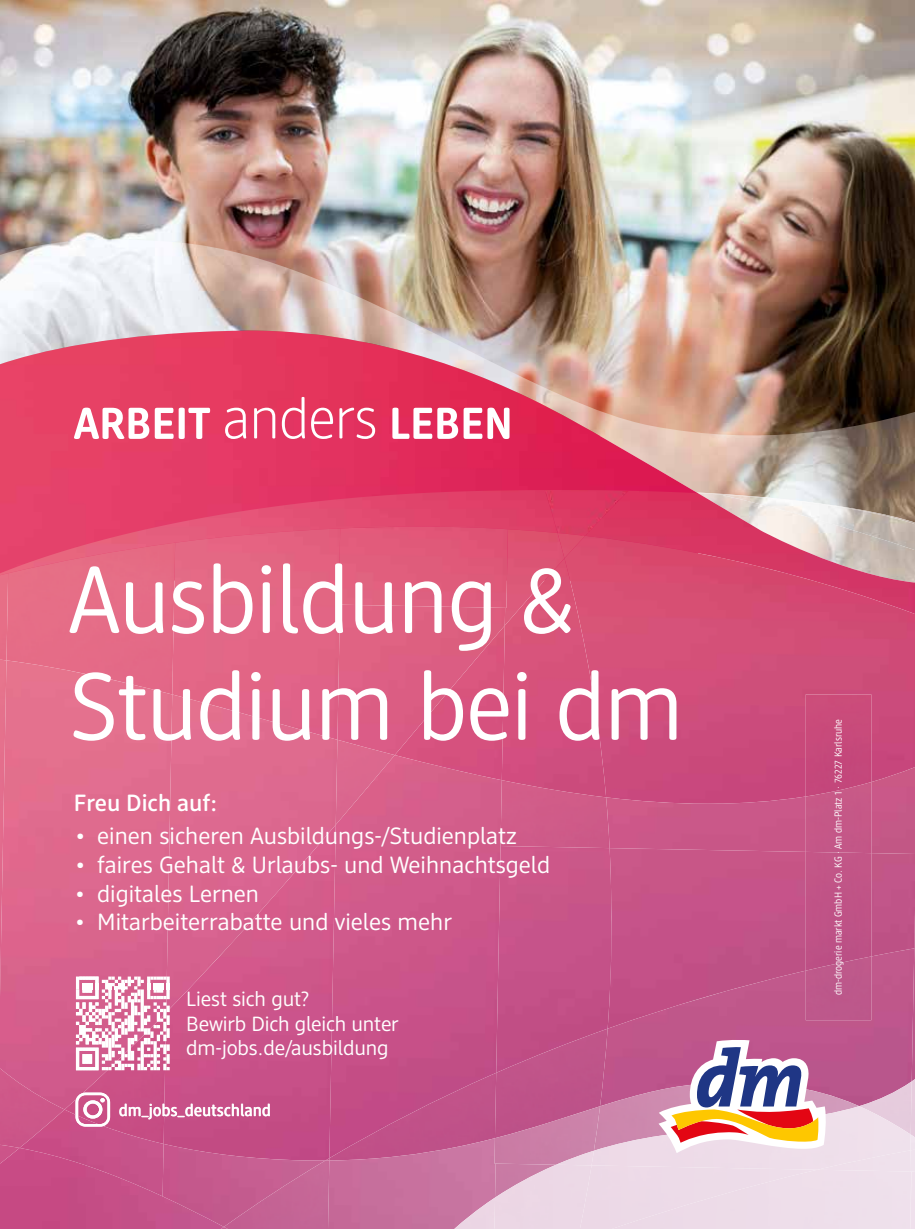
<style>
.page{position:relative;width:915px;height:1229px;background:#fff}
.page>*{position:absolute;margin:0;border:0;box-sizing:border-box;transform-origin:0 0}
.t1{font:94.65px/106.8px "DM Brand 4.4";letter-spacing:-.01em;color:#fff}
.t2{font:23.4px "DM Support 4.4";color:#fff}
.t3{font:500 23.4px "DM Support 4.4";color:#fff}
.t4{font:20.55px/24.9px "DM Support 4.4";letter-spacing:-.005em;color:#fff}
.t5{font:500 16.95px "DM Brand 4.4";color:#fff}
.t6{font:10.2px "DM Intelligence 4.4";letter-spacing:-.005em;color:#fff}
</style>
<div class="page">
<img style="left:0;top:0;width:914px;height:239px">
<svg style="left:914px;top:522px;width:1px;height:28px"></svg>
<img style="left:914px;top:550px;width:1px;height:587px">
<img style="left:914px;top:854px;width:1px;height:72px">
<img style="left:914px;top:1149px;width:1px;height:22px">
<svg style="left:914px;top:1137px;width:1px;height:12px"></svg>
<img style="left:0;top:239px;width:914px;height:251px">
<img style="left:0;top:331px;width:697px;height:159px">
<img style="left:628px;top:490px;width:286px;height:46px">
<div style="left:557px;top:490px;width:71px;height:46px;background:#dc3762"></div>
<img style="left:0;top:490px;width:557px;height:83px">
<img style="left:341px;top:608px;width:160px;height:147px">
<img style="left:335px;top:755px;width:166px;height:318px">
<img style="left:337px;top:740px;width:57px;height:85px">
<div style="left:335px;top:1073px;width:159px;height:65px;background:#c14e87"></div>
<div style="left:172px;top:528px;width:169px;height:212px;background:#e26685"></div>
<div style="left:166px;top:1012px;width:169px;height:146px;background:#c75088"></div>
<img style="left:172px;top:694px;width:165px;height:318px">
<img style="left:6px;top:543px;width:169px;height:151px">
<img style="left:0;top:660px;width:172px;height:449px">
<img style="left:0;top:573px;width:8px;height:87px">
<img style="left:0;top:660px;width:6px;height:337px">
<div style="left:611px;top:854px;width:303px;height:94px;background:#c65488"></div>
<div style="left:496px;top:845px;width:115px;height:184px;background:#c65389"></div>
<div style="left:600px;top:948px;width:311px;height:135px;background:#bf568a"></div>
<div style="left:494px;top:1029px;width:113px;height:77px;background:#bf5389"></div>
<img style="left:913px;top:910px;width:1px;height:38px">
<img style="left:911px;top:948px;width:3px;height:131px">
<img style="left:585px;top:536px;width:329px;height:231px">
<img style="left:564px;top:533px;width:21px;height:25px">
<img style="left:501px;top:558px;width:105px;height:222px">
<img style="left:504px;top:529px;width:60px;height:96px">
<img style="left:606px;top:767px;width:308px;height:87px">
<img style="left:500px;top:780px;width:109px;height:68px">
<img style="left:338px;top:527px;width:169px;height:81px">
<svg style="left:76px;top:976px;width:94px;height:94px"></svg>
<div style="left:805px;top:796px;width:66px;height:160px;background:#c25587"></div>
<img style="left:805px;top:956px;width:66px;height:64px">
<img style="left:805px;top:694px;width:66px;height:102px">
<svg style="left:74px;top:397px;width:435px;height:42px"></svg>
<img style="left:858px;top:1081px;width:52px;height:25px">
<img style="left:910px;top:1079px;width:4px;height:55px">
<div style="left:0;top:1164px;width:221px;height:65px;background:#c64b85"></div>
<img style="left:0;top:1148px;width:20px;height:16px">
<img style="left:328px;top:1138px;width:166px;height:91px">
<img style="left:162px;top:1144px;width:163px;height:83px">
<div style="left:224px;top:1160px;width:105px;height:69px;background:#c56293"></div>
<div style="left:20px;top:1109px;width:143px;height:87px;background:#c74f87"></div>
<img style="left:0;top:1068px;width:65px;height:80px">
<img style="left:593px;top:1083px;width:265px;height:23px">
<img style="left:494px;top:1106px;width:97px;height:59px">
<svg style="left:75px;top:1092px;width:35px;height:34px"></svg>
<div style="left:591px;top:1170px;width:226px;height:59px;background:#eddbe8"></div>
<img style="left:494px;top:1165px;width:97px;height:64px">
<img style="left:454px;top:1197px;width:41px;height:32px">
<img style="left:591px;top:1106px;width:319px;height:64px">
<img style="left:556px;top:1151px;width:37px;height:14px">
<img style="left:910px;top:1134px;width:4px;height:16px">
<svg style="left:658px;top:1039px;width:168px;height:114px"></svg>
<h1 class="t1" style="left:69px;top:544px;width:616px">Ausbildung &amp;<br>Studium bei dm</h1>
<p class="t3" style="left:74px;top:788px;width:145px">Freu Dich auf:</p>
<p class="t2" style="left:74px;top:821px;width:444px">• einen sicheren Ausbildungs-/Studienplatz</p>
<p class="t2" style="left:74px;top:850px;width:478px">• faires Gehalt &amp; Urlaubs- und Weihnachtsgeld</p>
<p class="t2" style="left:74px;top:878px;width:187px">• digitales Lernen</p>
<p class="t2" style="left:74px;top:907px;width:380px">• Mitarbeiterrabatte und vieles mehr</p>
<p class="t4" style="left:186px;top:985px;width:214px">Liest sich gut?<br>Bewirb Dich gleich unter dm-jobs.de/ausbildung</p>
<p class="t5" style="left:119px;top:1099px;width:154px">dm_jobs_deutschland</p>
<p class="t6" style="left:831px;top:995px;width:277px;rotate:-90deg">dm-drogerie markt GmbH + Co. KG · Am dm-Platz 1 · 76227 Karlsruhe</p>
</div>
